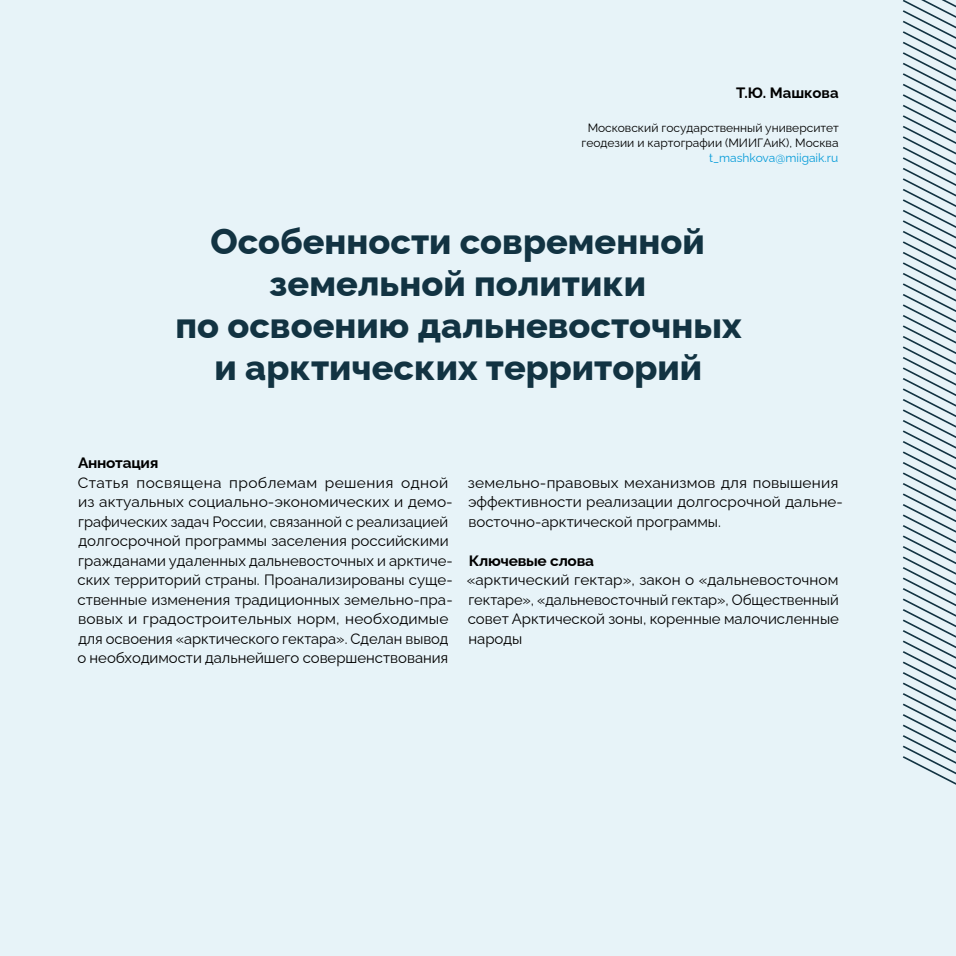
<style>
.page{position:relative;width:956px;height:956px;background:#e7f3f8}
.page>*{position:absolute;margin:0;border:0;box-sizing:border-box;transform-origin:0 0}
.t1{font:800 36px/42px "Raleway";color:#123342;text-align:center}
.t2{font:15px/19.5px "Raleway";color:#000}
.t3{font:700 15px "Raleway";letter-spacing:-.015em;color:#000}
.t4{font:12px/15px "Raleway";color:#000;text-align:center}
.t5{font:12px "Raleway";color:#079cd9}
</style>
<div class="page">
<svg style="left:902px;top:0;width:54px;height:785px"></svg>
<p class="t3" style="left:736px;top:80px;width:104px">Т.Ю. Машкова</p>
<p class="t4" style="left:581px;top:119px;width:259px">Московский государственный университет геодезии и картографии (МИИГАиК), Москва</p>
<p class="t5" style="left:709px;top:148px;width:131px">t_mashkova@miigaik.ru</p>
<h1 class="t1" style="left:175px;top:216px;width:567px">Особенности современной земельной политики<br>по освоению дальневосточных и арктических территорий</h1>
<p class="t3" style="left:78px;top:451px;width:82px">Аннотация</p>
<p class="t2" style="left:78px;top:471px;width:377px">Статья посвящена проблемам решения одной из актуальных социально-экономических и демо&shy;графических задач России, связанной с реализацией долгосрочной программы заселения российскими гражданами удаленных дальневосточных и арктиче&shy;ских территорий страны. Проанализированы суще&shy;ственные изменения традиционных земельно-пра&shy;вовых и градостроительных норм, необходимые для освоения «арктического гектара». Сделан вывод о необходимости дальнейшего совершенствования</p>
<p class="t2" style="left:468px;top:471px;width:376px">земельно-правовых механизмов для повышения эффективности реализации долгосрочной дальне&shy;восточно-арктической программы.</p>
<p class="t3" style="left:469px;top:548px;width:127px">Ключевые слова</p>
<p class="t2" style="left:466px;top:568px;width:374px;text-align:justify">«арктический гектар», закон о «дальневосточном гектаре», «дальневосточный гектар», Общественный совет Арктической зоны, коренные малочисленные народы</p>
</div>
